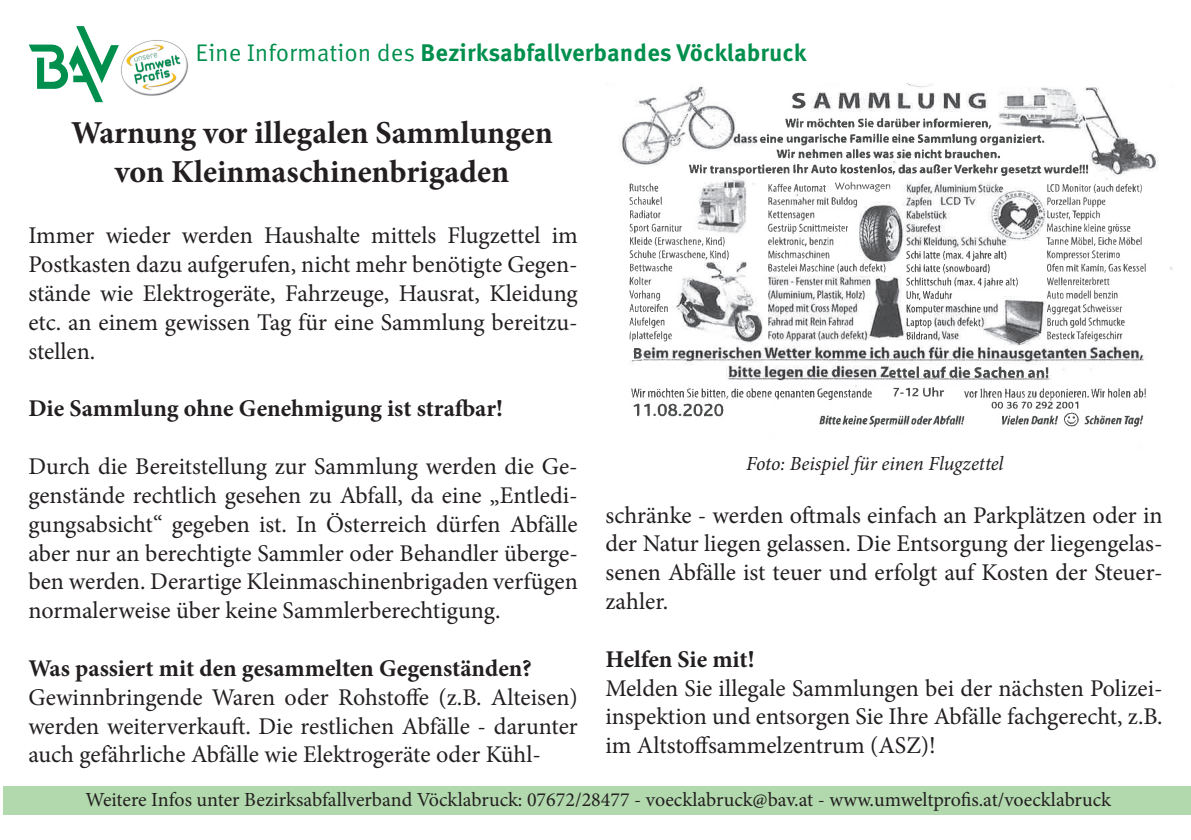
<style>
.page{position:relative;width:1191px;height:840px;background:#fff}
.page>*{position:absolute;margin:0;border:0;box-sizing:border-box;transform-origin:0 0}
.t1{font:700 32px/38.4px "Minion Pro";color:#231f20;text-align:center}
.t2{font:24px/28.8px "Minion Pro";color:#231f20;text-align:justify}
.t3{font:700 24px "Minion Pro";color:#231f20}
.t4{font:700 24px "Meta Correspondence OT";color:#008f4d}
.t5{font:20px "Minion Pro";color:#231f20}
.t6{font:italic 20px "Minion Pro";letter-spacing:-.005em;color:#231f20}
.s1{font-weight:400}
</style>
<div class="page">
<svg style="left:29px;top:26px;width:83px;height:76px"></svg>
<img style="left:112px;top:40px;width:76px;height:56px">
<img style="left:632px;top:84px;width:515px;height:343px">
<img style="left:1003px;top:88px;width:72px;height:25px">
<img style="left:629px;top:183px;width:518px;height:158px">
<div style="left:3px;top:785px;width:1188px;height:29px;background:#b2d9ad"></div>
<p class="t4" style="left:196px;top:39px;width:612px"><span class="s1">Eine Information des</span> Bezirksabfallverbandes Vöcklabruck</p>
<h1 class="t1" style="left:71px;top:113px;width:483px">Warnung vor illegalen Sammlungen von Kleinmaschinenbrigaden</h1>
<p class="t2" style="left:28px;top:221px;width:551px">Immer wieder werden Haushalte mittels Flugzettel im Postkasten dazu aufgerufen, nicht mehr benötigte Gegen&shy;stände wie Elektrogeräte, Fahrzeuge, Hausrat, Kleidung etc. an einem gewissen Tag für eine Sammlung bereitzu&shy;stellen.</p>
<p class="t3" style="left:28px;top:391px;width:476px">Die Sammlung ohne Genehmigung ist strafbar!</p>
<p class="t2" style="left:28px;top:452px;width:551px">Durch die Bereitstellung zur Sammlung werden die Ge&shy;genstände rechtlich gesehen zu Abfall, da eine „Entledi&shy;gungsabsicht“ gegeben ist. In Österreich dürfen Abfälle aber nur an berechtigte Sammler oder Behandler überge&shy;ben werden. Derartige Kleinmaschinenbrigaden verfügen normalerweise über keine Sammlerberechtigung.</p>
<p class="t3" style="left:28px;top:651px;width:505px">Was passiert mit den gesammelten Gegenständen?</p>
<p class="t2" style="left:28px;top:682px;width:551px">Gewinnbringende Waren oder Rohstoffe (z.B. Alteisen) werden weiterverkauft. Die restlichen Abfälle - darunter auch gefährliche Abfälle wie Elektrogeräte oder Kühl-</p>
<p class="t6" style="left:746px;top:449px;width:259px">Foto: Beispiel für einen Flugzettel</p>
<p class="t2" style="left:605px;top:500px;width:559px">schränke - werden oftmals einfach an Parkplätzen oder in der Natur liegen gelassen. Die Entsorgung der liegengelas&shy;senen Abfälle ist teuer und erfolgt auf Kosten der Steuer&shy;zahler.</p>
<p class="t3" style="left:605px;top:641px;width:151px">Helfen Sie mit!</p>
<p class="t2" style="left:605px;top:673px;width:559px">Melden Sie illegale Sammlungen bei der nächsten Polizei&shy;inspektion und entsorgen Sie Ihre Abfälle fachgerecht, z.B. im Altstoffsammelzentrum (ASZ)!</p>
<p class="t5" style="left:85px;top:786px;width:1027px">Weitere Infos unter Bezirksabfallverband Vöcklabruck: 07672/28477 - voecklabruck@bav.at - www.umweltprofis.at/voecklabruck</p>
</div>
